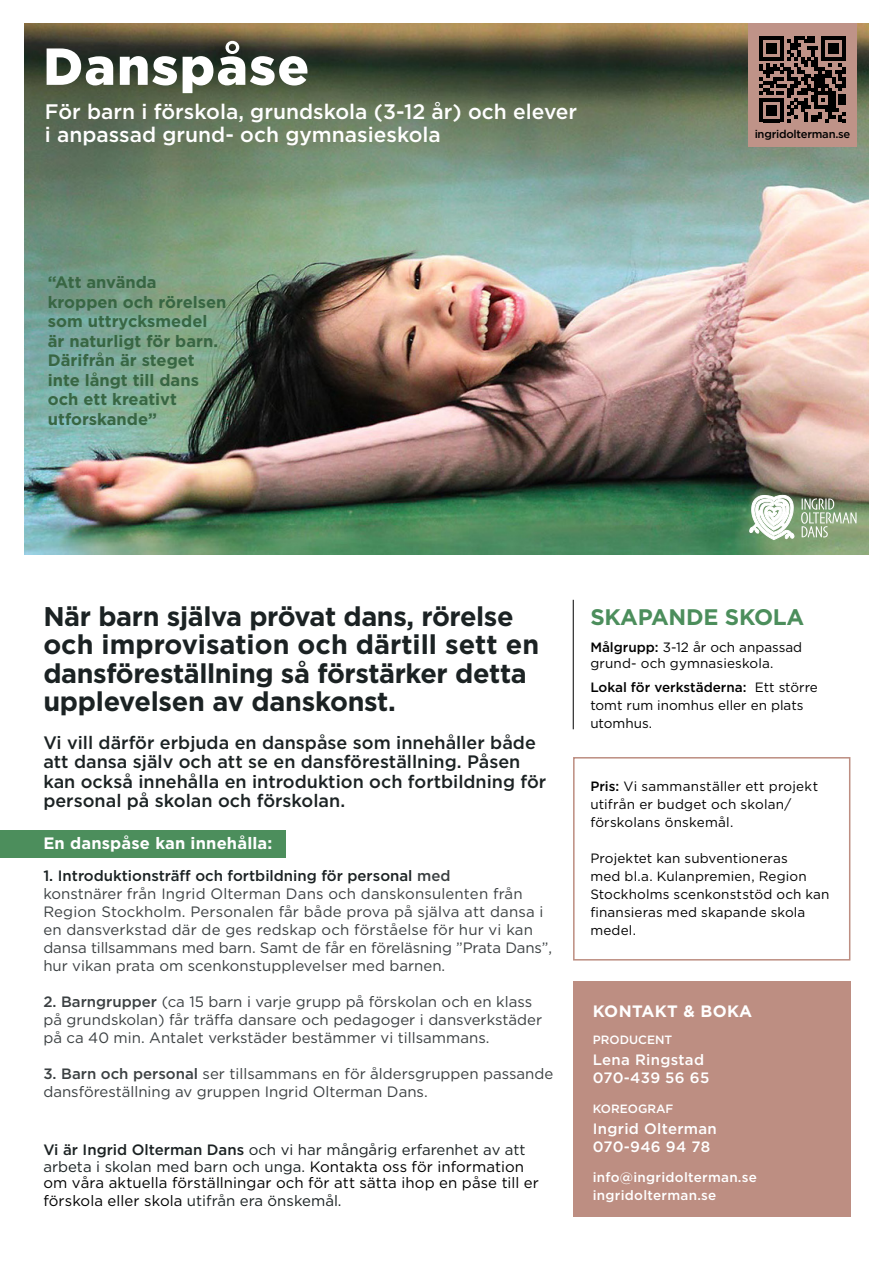
<style>
.page{position:relative;width:893px;height:1263px;background:#fff}
.page>*{position:absolute;margin:0;border:0;box-sizing:border-box;transform-origin:0 0}
.t1{font:900 51.9px "Gotham";letter-spacing:.03em;color:#fff}
.t2{font:700 27px/28.5px "Gotham";letter-spacing:-.015em;color:#1b2223}
.t3{font:700 22.5px "Gotham";letter-spacing:-.01em;color:#4c8e5c}
.t4{font:500 21px/22.5px "Gotham";color:#fff}
.t5{font:500 18px/19.5px "Gotham";color:#1b2223}
.t6{font:700 16.5px/19.5px "Gotham";color:#386643}
.t7{font:700 16.5px "Gotham";letter-spacing:.01em;color:#fff}
.t8{font:15px/18px "Gotham";color:#3b4042}
.t9{font:15px/16.5px "Gotham";color:#000}
.t10{font:500 15px/18px "Gotham";letter-spacing:.02em;color:#fff}
.t11{font:15px "Gotham";color:#1b2223}
.t12{font:13.5px/18px "Gotham";letter-spacing:.01em;color:#000}
.t13{font:500 13.5px/18px "Gotham";letter-spacing:.02em;color:#fff}
.t14{font:500 12px "Gotham";color:#fff}
.t15{font:500 11.25px "Gotham";letter-spacing:-.02em;color:#000}
.s1{font-weight:500;color:#1b2223}
.s2{font-weight:500}
.s3{color:#1b2223}
.s4{color:#000}
</style>
<div class="page">
<div style="left:0;top:830px;width:286px;height:28px;background:#4c8e5c"></div>
<img style="left:25px;top:23px;width:843px;height:532px">
<div style="left:573px;top:981px;width:277px;height:236px;background:#bd8e82"></div>
<hr style="left:573px;top:600px;width:1px;height:129px;background:#000">
<div style="left:748px;top:23px;width:108px;height:124px;background:#bf9388"></div>
<div style="left:573px;top:757px;width:277px;height:203px;border:2px solid #bd8e82"></div>
<svg style="left:750px;top:495px;width:44px;height:45px"></svg>
<svg style="left:801px;top:498px;width:55px;height:39px;background:#95a989"></svg>
<svg style="left:759px;top:36px;width:86px;height:86px"></svg>
<h1 class="t1" style="left:43px;top:31px;width:267px">Danspåse</h1>
<h3 class="t4" style="left:45px;top:100px;width:534px">För barn i förskola, grundskola (3-12 år) och elever i anpassad grund- och gymnasieskola</h3>
<p class="t6" style="left:48px;top:273px;width:180px">“Att använda kroppen och rörelsen som uttrycksmedel är naturligt för barn.<br>Därifrån är steget inte långt till dans och ett kreativt utforskande”</p>
<p class="t15" style="left:755px;top:127px;width:97px">ingridolterman.se</p>
<h2 class="t2" style="left:43px;top:602px;width:497px">När barn själva prövat dans, rörelse och improvisation och därtill sett en dansföreställning så förstärker detta upplevelsen av danskonst.</h2>
<p class="t5" style="left:43px;top:732px;width:505px">Vi vill därför erbjuda en danspåse som innehåller både att dansa själv och att se en dansföreställning. Påsen kan också innehålla en introduktion och fortbildning för personal på skolan och förskolan.</p>
<p class="t7" style="left:43px;top:833px;width:231px">En danspåse kan innehålla:</p>
<p class="t8" style="left:43px;top:866px;width:510px"><span class="s1">1. Introduktionsträff och fortbildning för personal</span> <span class="s2">med<br></span>konstnärer från Ingrid Olterman Dans och danskonsulenten från Region Stockholm. Personalen får både prova på själva att dansa i en dansverkstad där de ges redskap och förståelse för hur vi kan dansa tillsammans med barn. Samt de får en föreläsning ”Prata Dans”, hur vikan prata om scenkonstupplevelser med barnen.</p>
<p class="t8" style="left:43px;top:992px;width:500px"><span class="s2">2. Barngrupper</span> (ca 15 barn i varje grupp på förskolan och en klass på grundskolan) får träffa dansare och pedagoger i dansverkstäder på ca 40 min. Antalet verkstäder bestämmer vi tillsammans.</p>
<p class="t8" style="left:43px;top:1064px;width:511px"><span class="s2">3. Barn och personal</span> ser tillsammans en för åldersgruppen passande dansföreställning av gruppen Ingrid Olterman Dans.</p>
<p class="t9" style="left:43px;top:1141px;width:497px"><span class="s1">Vi är Ingrid Olterman Dans</span> <span class="s3">och vi har mångårig erfarenhet av att arbeta i skolan med barn och unga.</span> Kontakta oss för information om våra aktuella förställningar och för att sätta ihop en påse till er</p>
<p class="t11" style="left:43px;top:1191px;width:300px"><span class="s4">förskola eller skola</span> utifrån era önskemål.</p>
<h3 class="t3" style="left:590px;top:602px;width:216px">SKAPANDE SKOLA</h3>
<p class="t12" style="left:590px;top:638px;width:213px;line-height:16.5px"><span class="s2">Målgrupp:</span> 3-12 år och anpassad grund- och gymnasieskola.</p>
<p class="t12" style="left:590px;top:678px;width:229px"><span class="s2">Lokal för verkstäderna:</span> Ett större tomt rum inomhus eller en plats utomhus.</p>
<p class="t12" style="left:590px;top:777px;width:229px"><span class="s2">Pris:</span> Vi sammanställer ett projekt utifrån er budget och skolan/ förskolans önskemål.</p>
<p class="t12" style="left:590px;top:849px;width:241px">Projektet kan subventioneras<br>med bl.a. Kulanpremien, Region<br>Stockholms scenkonststöd och kan finansieras med skapande skola medel.</p>
<p class="t7" style="left:593px;top:1000px;width:161px">KONTAKT &amp; BOKA</p>
<p class="t14" style="left:593px;top:1032px;width:81px">PRODUCENT</p>
<p class="t10" style="left:593px;top:1050px;width:118px">Lena Ringstad<br>070-439 56 65</p>
<p class="t14" style="left:593px;top:1101px;width:82px">KOREOGRAF</p>
<p class="t10" style="left:593px;top:1119px;width:125px">Ingrid Olterman<br>070-946 94 78</p>
<p class="t13" style="left:593px;top:1168px;width:166px">info@ingridolterman.se ingridolterman.se</p>
</div>
